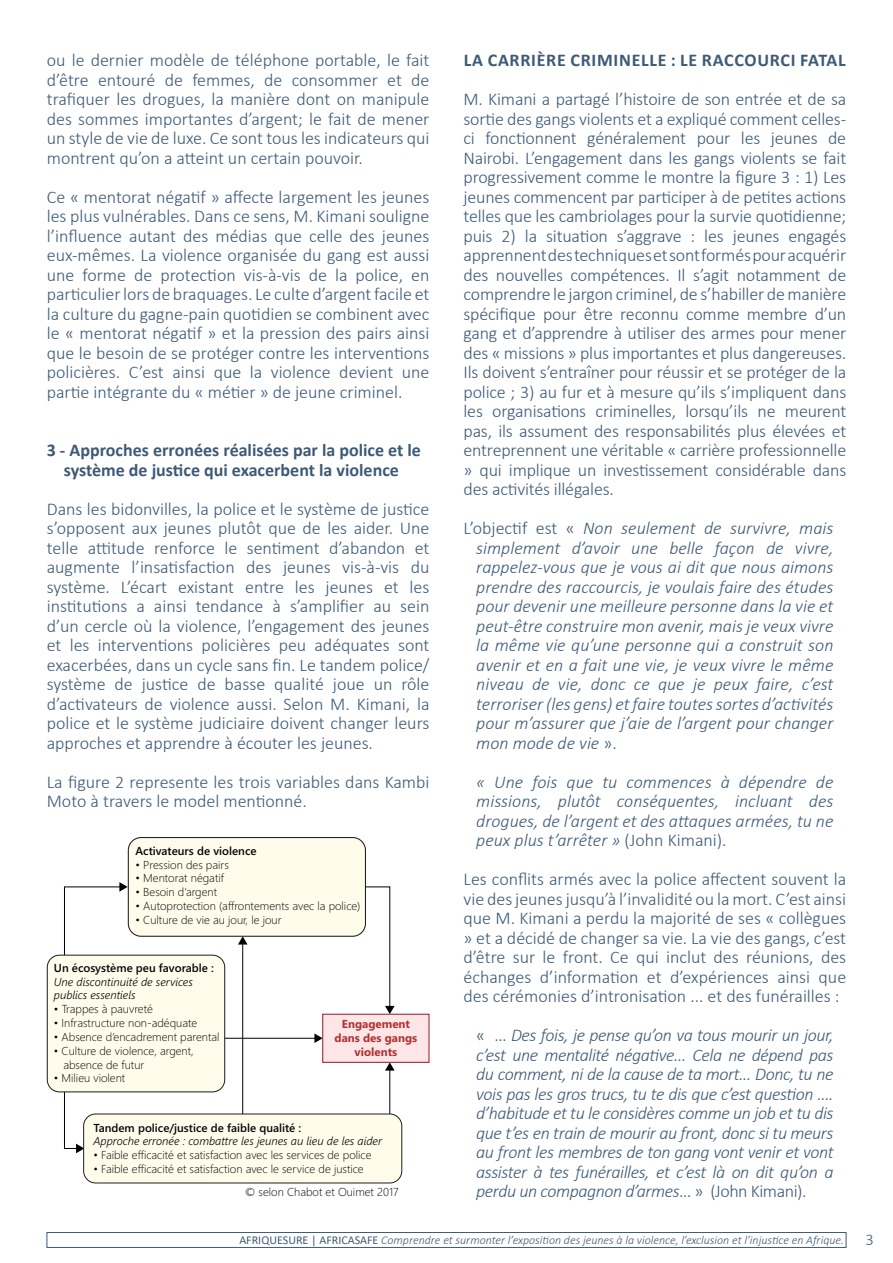
<style>
.page{position:relative;width:893px;height:1263px;background:#fff}
.page>*{position:absolute;margin:0;border:0;box-sizing:border-box;transform-origin:0 0}
.t1{font:300 18px/19.5px "Calibri";color:#3e5a76;text-align:justify}
.t2{font:italic 300 18px/19.5px "Calibri";color:#3e5a76;text-align:justify}
.t3{font:700 18px/19.5px "Calibri";color:#3e5a76;text-align:center}
.t4{font:italic 300 18px "Calibri";letter-spacing:-.025em;color:#3e5a76}
.t5{font:700 18px "Calibri";letter-spacing:.04em;color:#3e5a76}
.t6{font:300 16.5px "Calibri";color:#3e5a76}
.t7{font:italic 300 12px "Calibri";color:#3e5a76}
.t8{font:300 11.55px/13.8px "Segoe UI";color:#020203}
.t9{font:italic 300 11.55px/13.8px "Segoe UI";color:#020203}
.t10{font:700 11.55px/13.8px "Segoe UI";color:#b03131;text-align:center}
.t11{font:600 11.55px "Segoe UI";color:#020203}
.s1{font-weight:600;font-style:normal}
.s2{font-style:inherit}
.s3{font-style:normal}
.s4{font-weight:400;font-style:normal}
</style>
<div class="page">
<div style="left:47px;top:1232px;width:799px;height:15px;border:1px solid #3e5a76"></div>
<svg style="left:64px;top:882px;width:64px;height:271px"></svg>
<hr style="left:242px;top:943px;width:1px;height:171px;background:#020203">
<svg style="left:238px;top:937px;width:9px;height:7px"></svg>
<hr style="left:210px;top:1038px;width:106px;height:1px;background:#020203">
<svg style="left:314px;top:1033px;width:8px;height:10px"></svg>
<hr style="left:389px;top:1069px;width:1px;height:45px;background:#020203">
<svg style="left:385px;top:1063px;width:10px;height:7px"></svg>
<svg style="left:345px;top:886px;width:50px;height:128px"></svg>
<div style="left:128px;top:837px;width:237px;height:99px;background:#fffceb;border-radius:13px"></div>
<div style="left:128px;top:837px;width:238px;height:100px;border:1px solid #1e1e1c;border-radius:13px"></div>
<div style="left:47px;top:955px;width:178px;height:137px;background:#fffceb;border-radius:12px"></div>
<div style="left:47px;top:955px;width:178px;height:137px;border:1px solid #1e1e1c;border-radius:12px"></div>
<div style="left:84px;top:1114px;width:318px;height:69px;background:#fffceb;border-radius:12px"></div>
<div style="left:83px;top:1113px;width:319px;height:70px;border:1px solid #1e1e1c;border-radius:12px"></div>
<div style="left:323px;top:1014px;width:106px;height:48px;background:#fce6e7"></div>
<div style="left:322px;top:1014px;width:107px;height:49px;border:1px solid #95172f"></div>
<p class="t1" style="left:47px;top:50px;width:384px">ou le dernier modèle de téléphone portable, le fait d’être entouré de femmes, de consommer et de trafiquer les drogues, la manière dont on manipule des sommes importantes d’argent; le fait de mener un style de vie de luxe. Ce sont tous les indicateurs qui montrent qu’on a atteint un certain pouvoir.</p>
<p class="t1" style="left:47px;top:187px;width:384px">Ce « mentorat négatif » affecte largement les jeunes les plus vulnérables. Dans ce sens, M. Kimani souligne l’influence autant des médias que celle des jeunes eux-mêmes. La violence organisée du gang est aussi une forme de protection vis-à-vis de la police, en particulier lors de braquages. Le culte d’argent facile et la culture du gagne-pain quotidien se combinent avec le « mentorat négatif » et la pression des pairs ainsi que le besoin de se protéger contre les interventions policières. C’est ainsi que la violence devient une partie intégrante du « métier » de jeune criminel.</p>
<p class="t3" style="left:47px;top:440px;width:376px">3 - Approches erronées réalisées par la police et le système de justice qui exacerbent la violence</p>
<p class="t1" style="left:47px;top:499px;width:384px">Dans les bidonvilles, la police et le système de justice s’opposent aux jeunes plutôt que de les aider. Une telle attitude renforce le sentiment d’abandon et augmente l’insatisfaction des jeunes vis-à-vis du système. L’écart existant entre les jeunes et les institutions a ainsi tendance à s’amplifier au sein d’un cercle où la violence, l’engagement des jeunes et les interventions policières peu adéquates sont exacerbées, dans un cycle sans fin. Le tandem police/ système de justice de basse qualité joue un rôle d’activateurs de violence aussi. Selon M. Kimani, la police et le système judiciaire doivent changer leurs approches et apprendre à écouter les jeunes.</p>
<p class="t1" style="left:47px;top:772px;width:384px">La figure 2 represente les trois variables dans Kambi<br>Moto à travers le model mentionné.</p>
<p class="t11" style="left:135px;top:840px;width:123px">Activateurs de violence</p>
<p class="t8" style="left:135px;top:856px;width:95px">• Pression des pairs</p>
<p class="t8" style="left:135px;top:870px;width:90px">• Mentorat négatif</p>
<p class="t8" style="left:135px;top:884px;width:83px">• Besoin d’argent</p>
<p class="t8" style="left:135px;top:898px;width:227px">• Autoprotection (affrontements avec la police)</p>
<p class="t8" style="left:135px;top:912px;width:148px">• Culture de vie au jour, le jour</p>
<p class="t9" style="left:54px;top:959px;width:162px"><span class="s1">Un écosystème peu favorable :<br></span>Une discontinuité de services publics essentiels</p>
<p class="t8" style="left:54px;top:1001px;width:101px"><span class="s2">•</span> Trappes à pauvreté</p>
<p class="t8" style="left:54px;top:1015px;width:145px">• Infrastructure non-adéquate</p>
<p class="t8" style="left:54px;top:1029px;width:167px">• Absence d’encadrement parental</p>
<p class="t8" style="left:63px;top:1043px;width:132px;text-indent:-9px">• Culture de violence, argent, absence de futur</p>
<p class="t8" style="left:54px;top:1070px;width:73px">• Milieu violent</p>
<p class="t10" style="left:335px;top:1016px;width:84px">Engagement dans des gangs violents</p>
<p class="t9" style="left:94px;top:1119px;width:290px"><span class="s1">Tandem police/justice de faible qualité :<br></span>Approche erronée : combattre les jeunes au lieu de les aider</p>
<p class="t8" style="left:94px;top:1147px;width:279px">• Faible efficacité et satisfaction avec les services de police</p>
<p class="t8" style="left:94px;top:1161px;width:272px">• Faible efficacité et satisfaction avec le service de justice</p>
<p class="t5" style="left:464px;top:48px;width:383px">LA CARRIÈRE CRIMINELLE : LE RACCOURCI FATAL</p>
<p class="t1" style="left:463px;top:89px;width:384px">M. Kimani a partagé l’histoire de son entrée et de sa sortie des gangs violents et a expliqué comment celles&shy;ci fonctionnent généralement pour les jeunes de Nairobi. L’engagement dans les gangs violents se fait progressivement comme le montre la figure 3 : 1) Les jeunes commencent par participer à de petites actions telles que les cambriolages pour la survie quotidienne; puis 2) la situation s’aggrave : les jeunes engagés apprennent des techniques et sont formés pour acquérir des nouvelles compétences. Il s’agit notamment de comprendre le jargon criminel, de s’habiller de manière spécifique pour être reconnu comme membre d’un gang et d’apprendre à utiliser des armes pour mener des « missions » plus importantes et plus dangereuses.<br>Ils doivent s’entraîner pour réussir et se protéger de la police ; 3) au fur et à mesure qu’ils s’impliquent dans les organisations criminelles, lorsqu’ils ne meurent pas, ils assument des responsabilités plus élevées et entreprennent une véritable « carrière professionnelle » qui implique un investissement considérable dans des activités illégales.</p>
<p class="t2" style="left:476px;top:518px;width:359px;text-indent:-13px"><span class="s3">L’objectif est «</span> Non seulement de survivre, mais simplement d’avoir une belle façon de vivre, rappelez-vous que je vous ai dit que nous aimons prendre des raccourcis, je voulais faire des études pour devenir une meilleure personne dans la vie et peut-être construire mon avenir, mais je veux vivre la même vie qu’une personne qui a construit son avenir et en a fait une vie, je veux vivre le même niveau de vie, donc ce que je peux faire, c’est terroriser (les gens) et faire toutes sortes d’activités pour m’assurer que j’aie de l’argent pour changer mon mode de vie <span class="s3">».</span></p>
<p class="t2" style="left:476px;top:772px;width:359px">« Une fois que tu commences à dépendre de missions, plutôt conséquentes, incluant des drogues, de l’argent et des attaques armées, tu ne peux plus t’arrêter » <span class="s3">(John Kimani).</span></p>
<p class="t1" style="left:463px;top:869px;width:384px">Les conflits armés avec la police affectent souvent la vie des jeunes jusqu’à l’invalidité ou la mort. C’est ainsi que M. Kimani a perdu la majorité de ses « collègues » et a décidé de changer sa vie. La vie des gangs, c’est d’être sur le front. Ce qui inclut des réunions, des échanges d’information et d’expériences ainsi que des cérémonies d’intronisation ... et des funérailles :</p>
<p class="t2" style="left:476px;top:1025px;width:359px"><span class="s3">« …</span> Des fois, je pense qu’on va tous mourir un jour, c’est une mentalité négative… Cela ne dépend pas du comment, ni de la cause de ta mort… Donc, tu ne vois pas les gros trucs, tu te dis que c’est question …. d’habitude et tu le considères comme un job et tu dis que t’es en train de mourir au front, donc si tu meurs au front les membres de ton gang vont venir et vont assister à tes funérailles, et c’est là on dit qu’on a</p>
<p class="t8" style="left:245px;top:1183px;width:155px">© selon Chabot et Ouimet 2017</p>
<p class="t4" style="left:476px;top:1180px;width:332px">perdu un compagnon d’armes<span class="s3">… » (John Kimani).</span></p>
<p class="t7" style="left:239px;top:1232px;width:606px"><span class="s4">AFRIQUESURE | AFRICASAFE</span> Comprendre et surmonter l’exposition des jeunes à la violence, l’exclusion et l’injustice en Afrique.</p>
<p class="t6" style="left:865px;top:1229px;width:10px">3</p>
</div>
